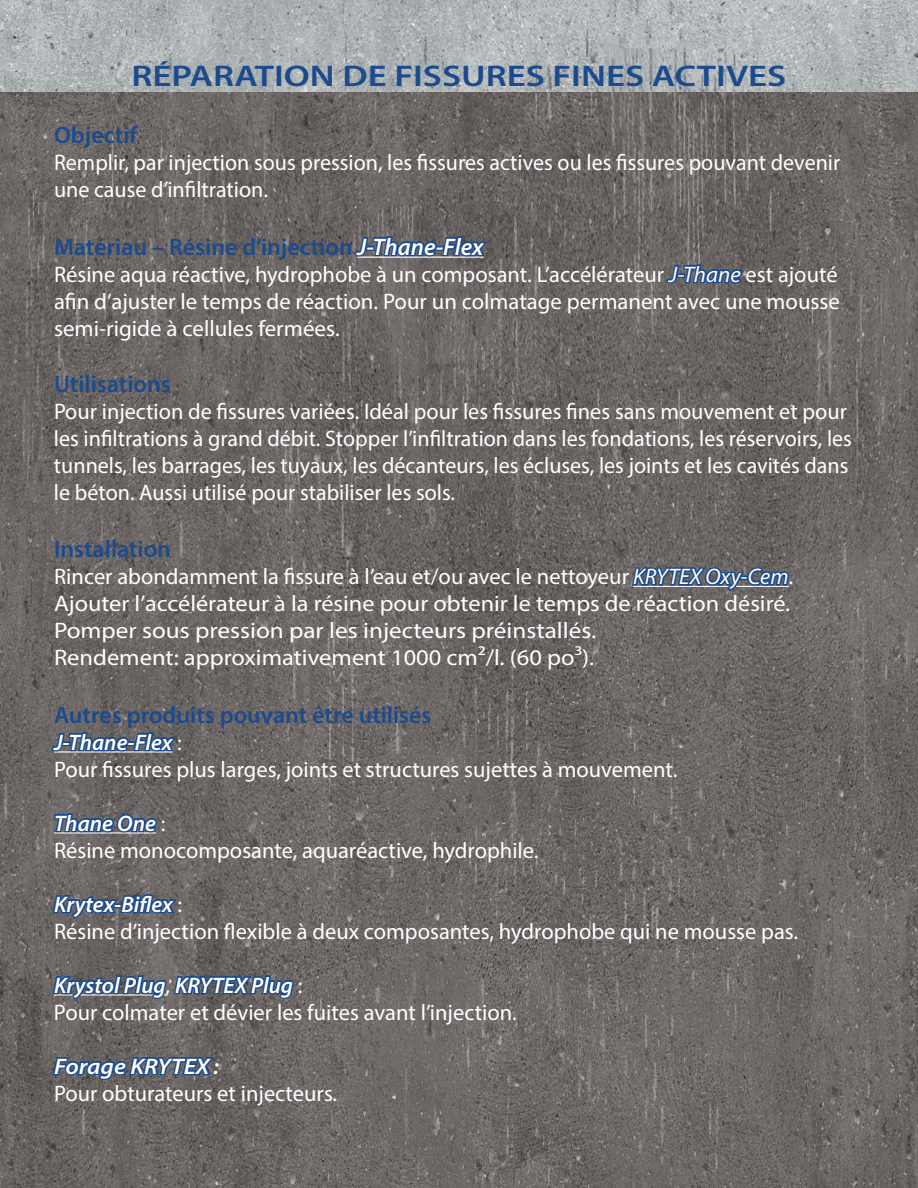
<style>
.page{position:relative;width:918px;height:1188px;background:#fff}
.page>*{position:absolute;margin:0;border:0;box-sizing:border-box;transform-origin:0 0}
.t1{font:600 30px "Myriad Pro";color:#1c4b8d;scale:1.23 1}
.t2{font:600 24px "Myriad Pro";color:#1c4b8d}
.t3{font:22.5px/27px "Myriad Pro";color:#fff}
.t4{font:italic 600 22.5px "Myriad Pro";color:#fff;scale:1.1 1}
.s1{font-style:italic;color:#fff}
.s2{font-style:italic}
.s3{font-weight:600;font-style:italic}
</style>
<div class="page">
<img style="left:0;top:92px;width:918px;height:1096px">
<img style="left:0;top:0;width:918px;height:92px">
<svg style="left:352px;top:232px;width:139px;height:31px;background:#4f5f78"></svg>
<svg style="left:664px;top:263px;width:80px;height:22px;background:#445877"></svg>
<svg style="left:630px;top:558px;width:160px;height:68px;background:#60636e"></svg>
<svg style="left:49px;top:727px;width:131px;height:31px;background:#515f77"></svg>
<svg style="left:52px;top:812px;width:107px;height:22px;background:#465e82"></svg>
<svg style="left:51px;top:889px;width:129px;height:70px;background:#5c616c"></svg>
<svg style="left:51px;top:967px;width:245px;height:73px;background:#5d616c"></svg>
<svg style="left:51px;top:1050px;width:167px;height:43px;background:#515c6e"></svg>
<h1 class="t1" style="left:132px;top:56px;width:534px">RÉPARATION DE FISSURES FINES ACTIVES</h1>
<p class="t2" style="left:54px;top:120px;width:85px">Objectif</p>
<p class="t3" style="left:54px;top:149px;width:788px">Remplir, par injection sous pression, les fissures actives ou les fissures pouvant devenir une cause d’infiltration.</p>
<p class="t2" style="left:54px;top:231px;width:431px">Matériau – Résine d’injection <span class="s1">J-Thane-Flex</span></p>
<p class="t3" style="left:54px;top:260px;width:787px;text-align:justify">Résine aqua réactive, hydrophobe à un composant. L’accélérateur <span class="s2">J-Thane</span> est ajouté afin d’ajuster le temps de réaction. Pour un colmatage permanent avec une mousse semi-rigide à cellules fermées.</p>
<p class="t2" style="left:54px;top:368px;width:118px">Utilisations</p>
<p class="t3" style="left:54px;top:397px;width:800px">Pour injection de fissures variées. Idéal pour les fissures fines sans mouvement et pour les infiltrations à grand débit. Stopper l’infiltration dans les fondations, les réservoirs, les tunnels, les barrages, les tuyaux, les décanteurs, les écluses, les joints et les cavités dans le béton. Aussi utilisé pour stabiliser les sols.</p>
<p class="t2" style="left:54px;top:534px;width:119px">Installation</p>
<p class="t3" style="left:54px;top:563px;width:741px">Rincer abondamment la fissure à l’eau et/ou avec le nettoyeur <span class="s2">KRYTEX Oxy-Cem</span>.<br>Ajouter l’accélérateur à la résine pour obtenir le temps de réaction désiré.<br>Pomper sous pression par les injecteurs préinstallés.<br>Rendement: approximativement 1000 cm²/l. (60 po³).</p>
<p class="t2" style="left:54px;top:699px;width:379px">Autres produits pouvant être utilisés</p>
<p class="t3" style="left:54px;top:728px;width:625px"><span class="s3">J-Thane-Flex</span> :<br>Pour fissures plus larges, joints et structures sujettes à mouvement.</p>
<p class="t3" style="left:54px;top:809px;width:486px"><span class="s3">Thane One</span> :<br>Résine monocomposante, aquaréactive, hydrophile.</p>
<p class="t3" style="left:54px;top:890px;width:746px"><span class="s3">Krytex-Biflex</span> :<br>Résine d’injection flexible à deux composantes, hydrophobe qui ne mousse pas.</p>
<p class="t3" style="left:54px;top:971px;width:464px"><span class="s3">Krystol Plug</span>, <span class="s3">KRYTEX Plug</span> :<br>Pour colmater et dévier les fuites avant l’injection.</p>
<p class="t4" style="left:54px;top:1052px;width:151px">Forage KRYTEX :</p>
<p class="t3" style="left:54px;top:1079px;width:285px">Pour obturateurs et injecteurs.</p>
</div>
